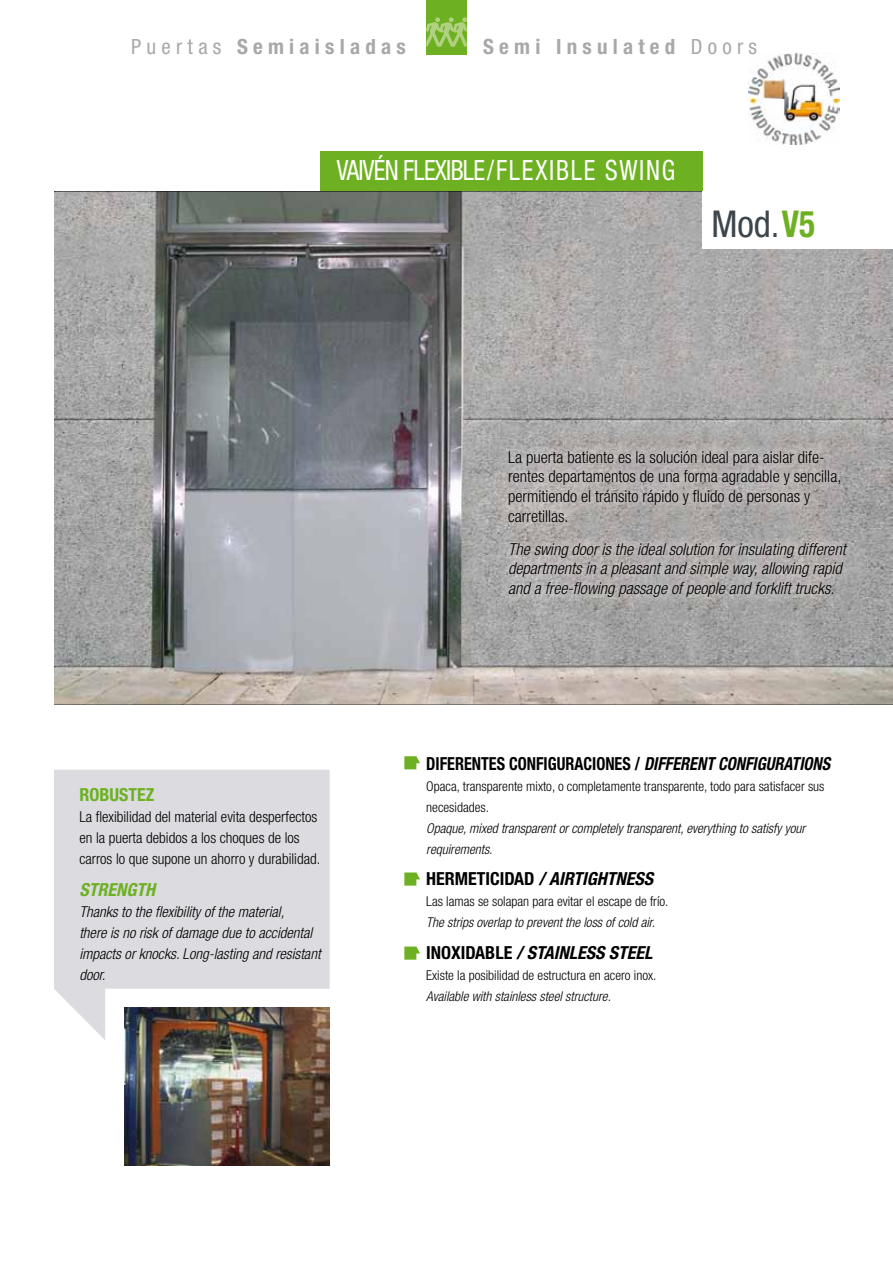
<style>
.page{position:relative;width:893px;height:1263px;background:#fff}
.page>*{position:absolute;margin:0;border:0;box-sizing:border-box;transform-origin:0 0}
.t1{font:condensed 37.05px "Helvetica Neue";color:#3d464c}
.t2{font:condensed 27.9px "Helvetica Neue";letter-spacing:-.03em;color:#fff;scale:.9 1}
.t3{font:700 condensed 21px "Helvetica Neue";letter-spacing:.25em;color:#a7a8aa}
.t4{font:italic 700 condensed 18px "Helvetica Neue";color:#000}
.t5{font:700 condensed 18px "Helvetica Neue";color:#000;scale:.9 1}
.t6{font:700 condensed 18px "Helvetica Neue";color:#6db122}
.t7{font:italic 700 condensed 18px "Helvetica Neue";color:#6db122}
.t8{font:300 condensed 16.5px/19.8px "Helvetica Neue";color:#000}
.t9{font:italic 300 condensed 16.5px/19.8px "Helvetica Neue";color:#000}
.t10{font:italic 300 condensed 15px/21px "Helvetica Neue";color:#000}
.t11{font:300 condensed 15px/21px "Helvetica Neue";color:#000}
.t12{font:300 condensed 13.5px/21px "Helvetica Neue";color:#000}
.t13{font:italic 300 condensed 13.5px/21px "Helvetica Neue";color:#000}
.s1{font-weight:400}
.s2{font-weight:700;color:#6db122}
.s3{font-style:italic}
.s4{font-style:normal}
</style>
<div class="page">
<img style="left:54px;top:191px;width:839px;height:514px">
<div style="left:703px;top:184px;width:190px;height:64px;background:#fff"></div>
<div style="left:320px;top:151px;width:383px;height:40px;background:#6db122"></div>
<img style="left:497px;top:438px;width:359px;height:169px">
<svg style="left:54px;top:770px;width:276px;height:270px;background:#dedee2"></svg>
<svg style="left:404px;top:756px;width:16px;height:13px"></svg>
<svg style="left:404px;top:872px;width:16px;height:13px"></svg>
<svg style="left:404px;top:946px;width:16px;height:14px"></svg>
<img style="left:749px;top:54px;width:90px;height:91px">
<img style="left:125px;top:1007px;width:205px;height:159px">
<div style="left:426px;top:0;width:41px;height:54px;background:#6db122"></div>
<svg style="left:426px;top:17px;width:41px;height:30px"></svg>
<h3 class="t3" style="left:131px;top:34px;width:276px"><span class="s1">Puertas</span> Semiaisladas</h3>
<h3 class="t3" style="left:483px;top:34px;width:275px">Semi Insulated <span class="s1">Doors</span></h3>
<h2 class="t2" style="left:337px;top:154px;width:378px">VAIVÉN FLEXIBLE / FLEXIBLE SWING</h2>
<h1 class="t1" style="left:711px;top:203px;width:105px">Mod.<span class="s2">V5</span></h1>
<h3 class="t6" style="left:79px;top:784px;width:77px">ROBUSTEZ</h3>
<p class="t11" style="left:79px;top:806px;width:242px">La flexibilidad del material evita desperfectos en la puerta debidos a los choques de los carros lo que supone un ahorro y durabilidad.</p>
<h3 class="t7" style="left:79px;top:878px;width:77px">STRENGTH</h3>
<p class="t10" style="left:79px;top:901px;width:243px">Thanks to the flexibility of the material,<br>there is no risk of damage due to accidental impacts or knocks. Long-lasting and resistant door.</p>
<p class="t8" style="left:508px;top:447px;width:335px">La puerta batiente es la solución ideal para aislar dife&shy;rentes departamentos de una forma agradable y sencilla, permitiendo el tránsito rápido y fluido de personas y carretillas.</p>
<p class="t9" style="left:508px;top:539px;width:339px">The swing door is the ideal solution for insulating different departments in a pleasant and simple way, allowing rapid and a free-flowing passage of people and forklift trucks.</p>
<h3 class="t5" style="left:426px;top:752px;width:452px">DIFERENTES CONFIGURACIONES / <span class="s3">DIFFERENT CONFIGURATIONS</span></h3>
<p class="t12" style="left:426px;top:775px;width:400px">Opaca, transparente mixto, o completamente transparente, todo para satisfacer sus necesidades.</p>
<p class="t13" style="left:426px;top:817px;width:380px">Opaque, mixed transparent or completely transparent, everything to satisfy your requirements.</p>
<h3 class="t4" style="left:426px;top:868px;width:230px"><span class="s4">HERMETICIDAD</span> / AIRTIGHTNESS</h3>
<p class="t12" style="left:426px;top:891px;width:244px">Las lamas se solapan para evitar el escape de frío.</p>
<p class="t13" style="left:426px;top:912px;width:230px">The strips overlap to prevent the loss of cold air.</p>
<h3 class="t4" style="left:426px;top:941px;width:228px"><span class="s4">INOXIDABLE</span> / STAINLESS STEEL</h3>
<p class="t12" style="left:426px;top:964px;width:232px">Existe la posibilidad de estructura en acero inox.</p>
<p class="t13" style="left:426px;top:985px;width:186px">Available with stainless steel structure.</p>
</div>
